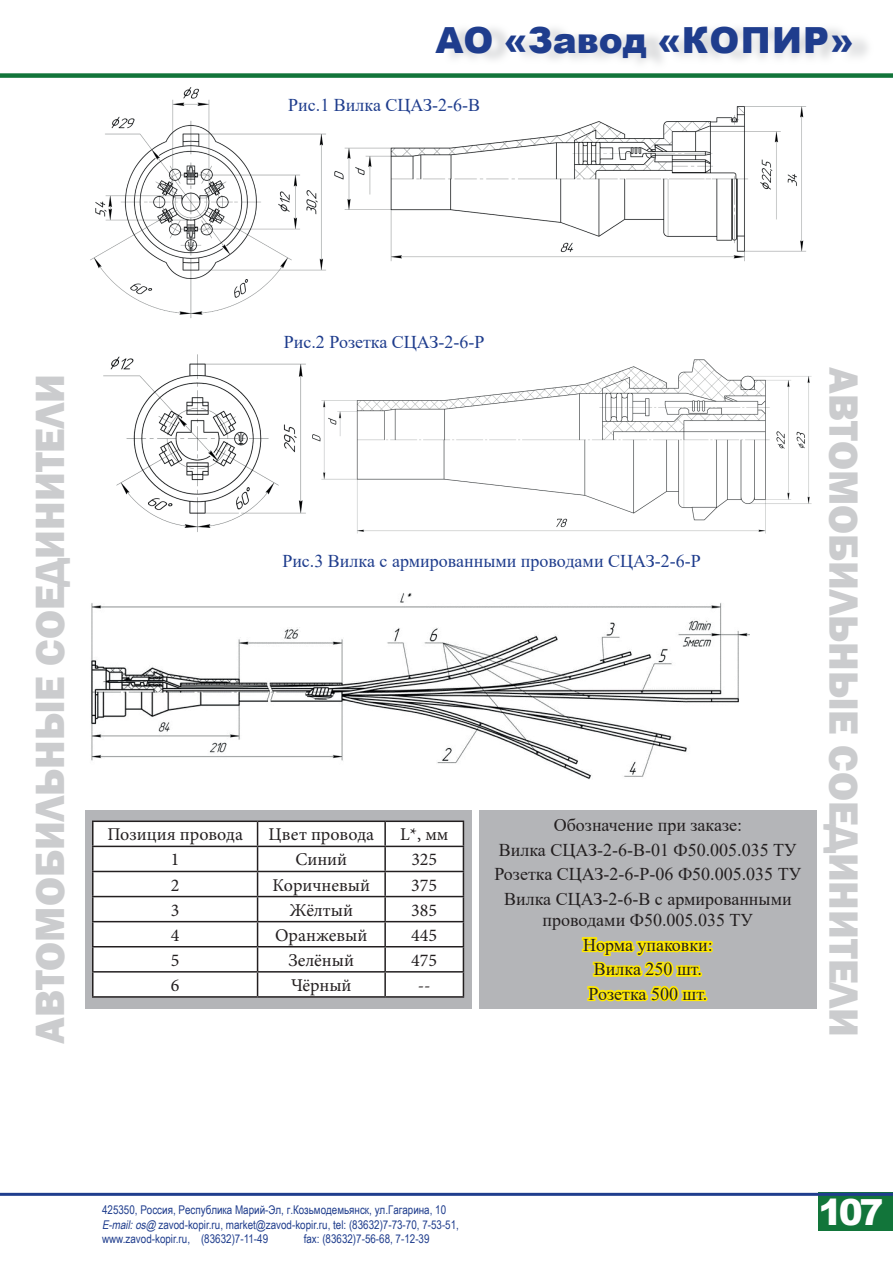
<style>
.page{position:relative;width:893px;height:1263px;background:#fff}
.page>*{position:absolute;margin:0;border:0;box-sizing:border-box;transform-origin:0 0}
.t1{font:800 42px "Franklin Gothic";color:#cbccce}
.t2{font:900 36px "Arial";color:#1f3d8d}
.t3{font:900 36px "Arial";color:#fff}
.t4{font:18px/24.5px "Times New Roman";color:#231f20;text-align:center}
.t5{font:18px "Minion Pro";color:#231f20}
.t6{font:18px "Times New Roman";color:#1f3d8d}
.t7{font:12px/14.4px "Arial Narrow";color:#1f3d8d}
.s1{font-style:italic}
</style>
<div class="page">
<div style="left:819px;top:1193px;width:74px;height:38px;background:#12753a"></div>
<hr style="left:0;top:1193px;width:893px;height:3px;background:#1f3d8d">
<div style="left:0;top:73px;width:893px;height:5px;background:#12753a"></div>
<div style="left:443px;top:23px;width:431px;height:48px;background:#cbccce;opacity:.75"></div>
<div style="left:479px;top:810px;width:337px;height:198px;background:#b4b5b8"></div>
<svg style="left:581px;top:937px;width:132px;height:65px"></svg>
<img style="left:90px;top:87px;width:236px;height:231px">
<img style="left:334px;top:106px;width:472px;height:156px">
<img style="left:103px;top:354px;width:203px;height:178px">
<img style="left:312px;top:359px;width:499px;height:175px">
<img style="left:91px;top:593px;width:658px;height:186px">
<div style="left:85px;top:810px;width:386px;height:198px;background:#b4b5b8"></div>
<svg style="left:94px;top:822px;width:369px;height:174px;background:#fafafa"></svg>
<hr style="left:92px;top:820px;width:166px;height:2px;background:#231f20">
<hr style="left:92px;top:822px;width:2px;height:24px;background:#231f20">
<hr style="left:258px;top:820px;width:127px;height:2px;background:#231f20">
<hr style="left:385px;top:820px;width:79px;height:2px;background:#231f20">
<hr style="left:384px;top:822px;width:2px;height:24px;background:#231f20">
<hr style="left:92px;top:846px;width:166px;height:1px;background:#231f20">
<hr style="left:92px;top:847px;width:2px;height:24px;background:#231f20">
<hr style="left:258px;top:846px;width:127px;height:1px;background:#231f20">
<hr style="left:385px;top:846px;width:79px;height:1px;background:#231f20">
<hr style="left:384px;top:847px;width:2px;height:24px;background:#231f20">
<hr style="left:92px;top:871px;width:166px;height:1px;background:#231f20">
<hr style="left:92px;top:872px;width:2px;height:24px;background:#231f20">
<hr style="left:258px;top:871px;width:127px;height:1px;background:#231f20">
<hr style="left:385px;top:871px;width:79px;height:1px;background:#231f20">
<hr style="left:384px;top:872px;width:2px;height:24px;background:#231f20">
<hr style="left:92px;top:896px;width:166px;height:1px;background:#231f20">
<hr style="left:92px;top:897px;width:2px;height:24px;background:#231f20">
<hr style="left:258px;top:896px;width:127px;height:1px;background:#231f20">
<hr style="left:385px;top:896px;width:79px;height:1px;background:#231f20">
<hr style="left:384px;top:897px;width:2px;height:24px;background:#231f20">
<hr style="left:92px;top:921px;width:166px;height:1px;background:#231f20">
<hr style="left:92px;top:922px;width:2px;height:24px;background:#231f20">
<hr style="left:258px;top:921px;width:127px;height:1px;background:#231f20">
<hr style="left:385px;top:921px;width:79px;height:1px;background:#231f20">
<hr style="left:384px;top:922px;width:2px;height:24px;background:#231f20">
<hr style="left:92px;top:946px;width:166px;height:1px;background:#231f20">
<hr style="left:92px;top:947px;width:2px;height:24px;background:#231f20">
<hr style="left:258px;top:946px;width:127px;height:1px;background:#231f20">
<hr style="left:385px;top:946px;width:79px;height:1px;background:#231f20">
<hr style="left:384px;top:947px;width:2px;height:24px;background:#231f20">
<hr style="left:92px;top:971px;width:166px;height:1px;background:#231f20">
<hr style="left:92px;top:972px;width:2px;height:24px;background:#231f20">
<hr style="left:258px;top:971px;width:127px;height:1px;background:#231f20">
<svg style="left:257px;top:822px;width:1px;height:174px"></svg>
<hr style="left:385px;top:971px;width:79px;height:1px;background:#231f20">
<hr style="left:384px;top:972px;width:2px;height:24px;background:#231f20">
<svg style="left:463px;top:822px;width:1px;height:174px"></svg>
<hr style="left:92px;top:996px;width:166px;height:2px;background:#231f20">
<hr style="left:258px;top:996px;width:127px;height:2px;background:#231f20">
<hr style="left:385px;top:996px;width:79px;height:2px;background:#231f20">
<h2 class="t2" style="left:435px;top:14px;width:420px">АО «Завод «КОПИР»</h2>
<h3 class="t6" style="left:288px;top:93px;width:193px">Рис.1 Вилка СЦАЗ-2-6-В</h3>
<h1 class="t1" style="left:23px;top:1044px;width:671px;rotate:-90deg">АВТОМОБИЛЬНЫЕ СОЕДИНИТЕЛИ</h1>
<h3 class="t6" style="left:284px;top:330px;width:202px">Рис.2 Розетка СЦАЗ-2-6-Р</h3>
<h3 class="t6" style="left:282px;top:548px;width:420px">Рис.3 Вилка с армированными проводами СЦАЗ-2-6-Р</h3>
<h3 class="t5" style="left:107px;top:822px;width:137px">Позиция провода</h3>
<h3 class="t5" style="left:269px;top:822px;width:107px">Цвет провода</h3>
<h3 class="t5" style="left:400px;top:822px;width:50px">L*, мм</h3>
<h3 class="t5" style="left:171px;top:848px;width:10px">1</h3>
<h3 class="t5" style="left:295px;top:848px;width:53px">Синий</h3>
<h3 class="t5" style="left:411px;top:848px;width:27px">325</h3>
<h3 class="t5" style="left:171px;top:873px;width:10px">2</h3>
<h3 class="t5" style="left:273px;top:873px;width:99px">Коричневый</h3>
<h3 class="t5" style="left:411px;top:873px;width:27px">375</h3>
<h3 class="t5" style="left:171px;top:898px;width:10px">3</h3>
<h3 class="t5" style="left:290px;top:898px;width:65px">Жёлтый</h3>
<h3 class="t5" style="left:411px;top:898px;width:27px">385</h3>
<h3 class="t5" style="left:171px;top:923px;width:10px">4</h3>
<h3 class="t5" style="left:275px;top:923px;width:94px">Оранжевый</h3>
<h3 class="t5" style="left:411px;top:923px;width:27px">445</h3>
<h3 class="t5" style="left:171px;top:948px;width:10px">5</h3>
<h3 class="t5" style="left:289px;top:948px;width:67px">Зелёный</h3>
<h3 class="t5" style="left:411px;top:948px;width:27px">475</h3>
<h3 class="t5" style="left:171px;top:973px;width:10px">6</h3>
<h3 class="t5" style="left:291px;top:973px;width:62px">Чёрный</h3>
<h3 class="t5" style="left:418px;top:973px;width:14px">--</h3>
<h3 class="t4" style="left:494px;top:812px;width:309px">Обозначение при заказе:<br>Вилка СЦАЗ-2-6-В-01 Ф50.005.035 ТУ Розетка СЦАЗ-2-6-Р-06 Ф50.005.035 ТУ Вилка СЦАЗ-2-6-В с армированными</h3>
<h3 class="t4" style="left:543px;top:907px;width:212px">проводами Ф50.005.035 ТУ<br>Норма упаковки:<br>Вилка 250 шт.<br>Розетка 500 шт.</h3>
<h1 class="t1" style="left:871px;top:367px;width:671px;rotate:90deg">АВТОМОБИЛЬНЫЕ СОЕДИНИТЕЛИ</h1>
<p class="t7" style="left:102px;top:1202px;width:358px">425350, Россия, Республика Марий-Эл, г.Козьмодемьянск, ул.Гагарина, 10<br><span class="s1">E-mail:os@</span> zavod-kopir.ru, market@zavod-kopir.ru, tel: (83632)7-73-70, 7-53-51,</p>
<h2 class="t3" style="left:819px;top:1186px;width:66px">107</h2>
<p class="t7" style="left:102px;top:1231px;width:168px">www.zavod-kopir.ru, (83632)7-11-49</p>
<p class="t7" style="left:304px;top:1231px;width:127px">fax: (83632)7-56-68, 7-12-39</p>
</div>
